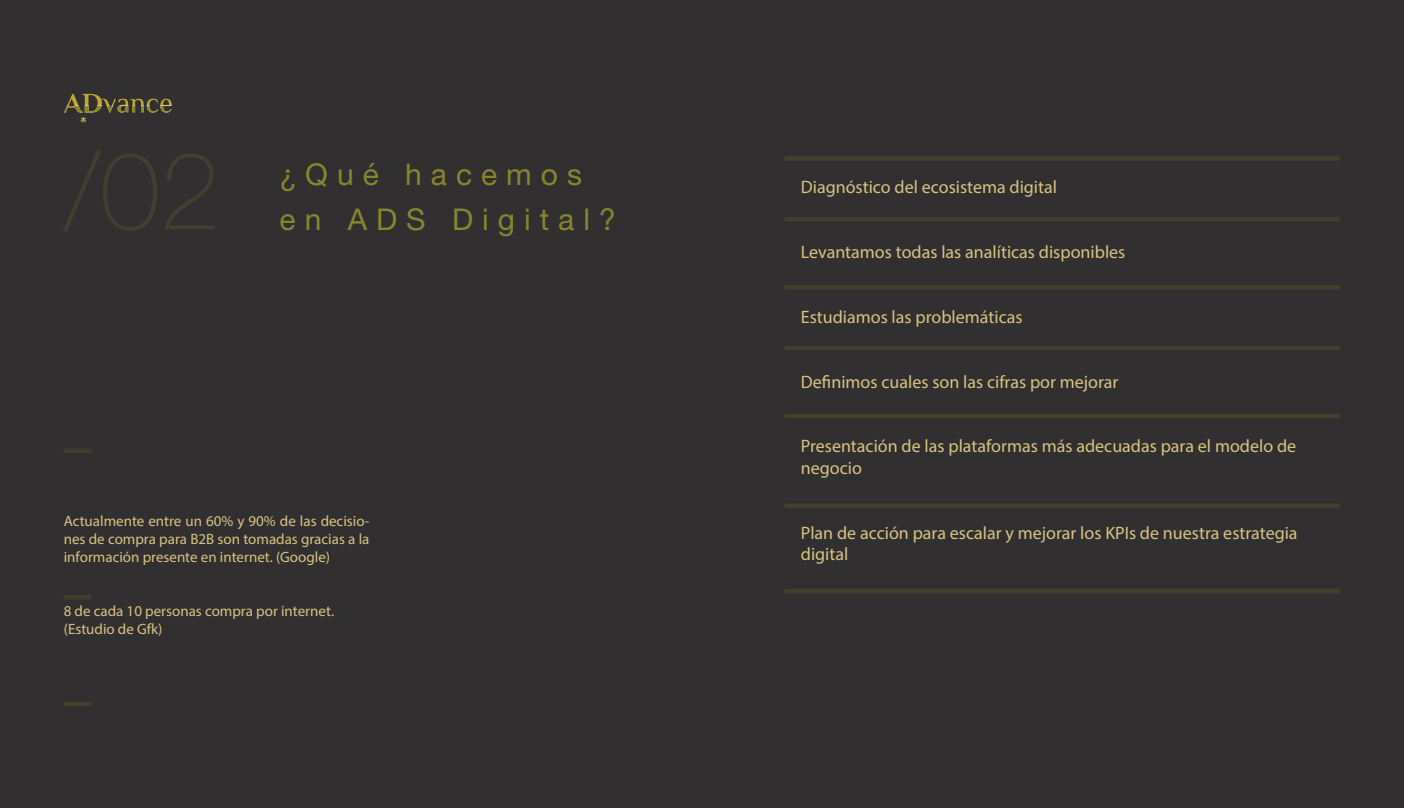
<style>
.page{position:relative;width:1404px;height:808px;background:#fff}
.page>*{position:absolute;margin:0;border:0;box-sizing:border-box;transform-origin:0 0}
.t1{font:30px/45px "Helvetica Neue LT Std";letter-spacing:.3em;color:#87862f}
.t2{font:18px/21.6px "Myriad Pro";color:#d9c380}
.t3{font:15px/18px "Myriad Pro";color:#d9c380;text-align:justify}
</style>
<div class="page">
<div style="left:0;top:0;width:1402px;height:807px;background:#312f30"></div>
<svg style="left:67px;top:94px;width:105px;height:28px"></svg>
<svg style="left:67px;top:105px;width:16px;height:1px"></svg>
<svg style="left:64px;top:106px;width:19px;height:7px"></svg>
<div style="left:64px;top:448px;width:27px;height:5px;background:#41402f"></div>
<div style="left:784px;top:156px;width:555px;height:5px;background:#41402f"></div>
<hr style="left:784px;top:217px;width:555px;height:4px;background:#41402f">
<hr style="left:784px;top:285px;width:555px;height:4px;background:#41402f">
<hr style="left:784px;top:346px;width:555px;height:4px;background:#41402f">
<hr style="left:784px;top:414px;width:555px;height:4px;background:#41402f">
<hr style="left:784px;top:504px;width:555px;height:4px;background:#41402f">
<hr style="left:784px;top:589px;width:555px;height:4px;background:#41402f">
<hr style="left:64px;top:595px;width:27px;height:4px;background:#41402f">
<hr style="left:64px;top:702px;width:27px;height:4px;background:#41402f">
<p class="t1" style="left:279px;top:152px;width:338px">¿Qué hacemos en ADS Digital?</p>
<p class="t3" style="left:64px;top:512px;width:307px">Actualmente entre un 60% y 90% de las decisio&shy;nes de compra para B2B son tomadas gracias a la información presente en internet. (Google)</p>
<p class="t3" style="left:64px;top:602px;width:272px">8 de cada 10 personas compra por internet.</p>
<p class="t3" style="left:64px;top:620px;width:100px">(Estudio de Gfk)</p>
<p class="t2" style="left:800px;top:176px;width:257px">Diagnóstico del ecosistema digital</p>
<p class="t2" style="left:800px;top:241px;width:326px">Levantamos todas las analíticas disponibles</p>
<p class="t2" style="left:800px;top:306px;width:223px">Estudiamos las problemáticas</p>
<p class="t2" style="left:800px;top:370px;width:319px">Definimos cuales son las cifras por mejorar</p>
<p class="t2" style="left:800px;top:435px;width:497px">Presentación de las plataformas más adecuadas para el modelo de negocio</p>
<p class="t2" style="left:800px;top:522px;width:498px">Plan de acción para escalar y mejorar los KPIs de nuestra estrategia digital</p>
</div>
